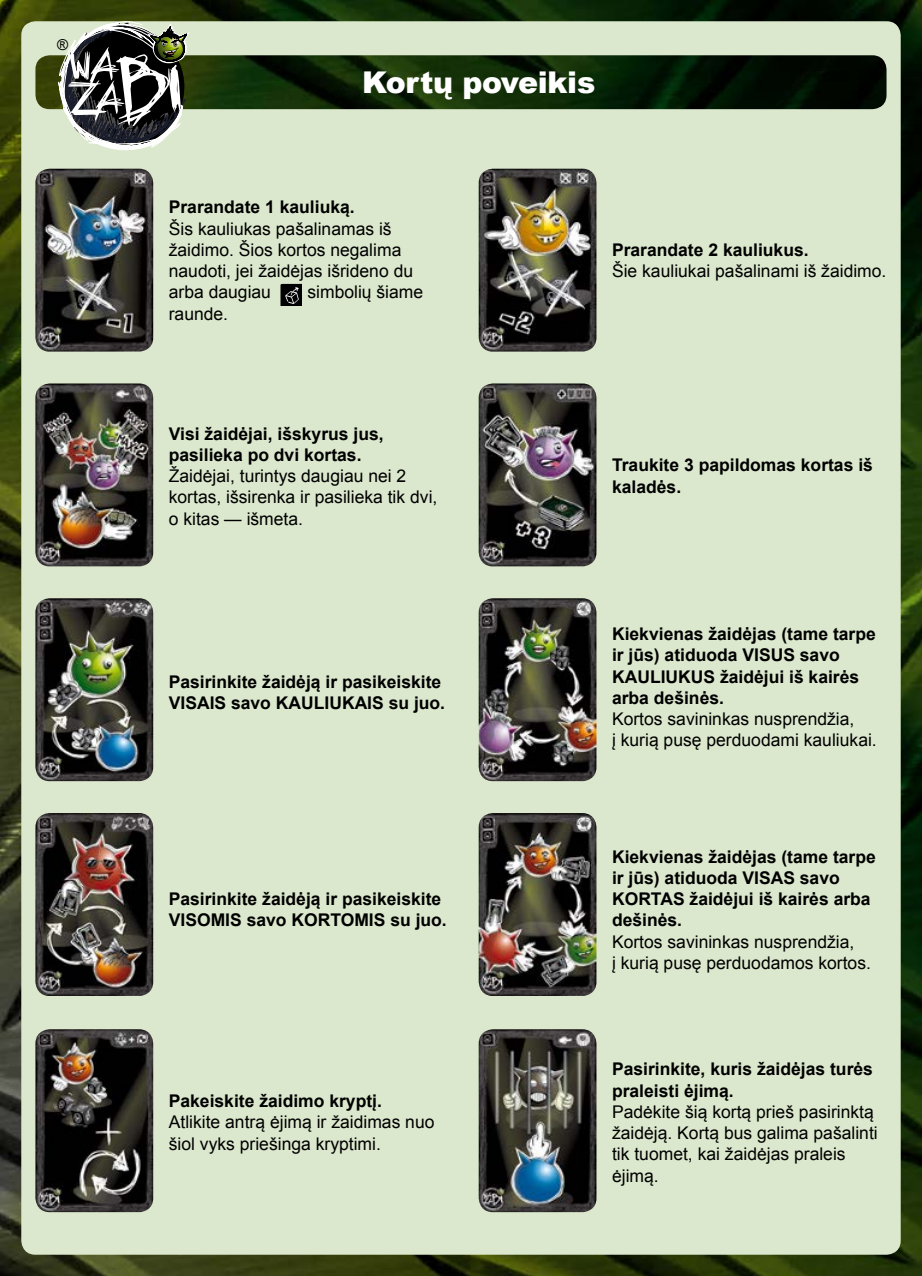
<style>
.page{position:relative;width:922px;height:1276px;background:#fff}
.page>*{position:absolute;margin:0;border:0;box-sizing:border-box;transform-origin:0 0}
.t1{font:900 30px "Arial";letter-spacing:-.01em;color:#fff}
.t2{font:17.5px/21.2px "Arial";color:#000}
.t3{font:700 17.5px/21.2px "Arial";color:#000}
.t4{font:15px "Arial";color:#000}
</style>
<div class="page">
<img style="left:0;top:0;width:921px;height:1276px">
<div style="left:21px;top:21px;width:879px;height:1233px;background:#dbe8cd;border-radius:14px"></div>
<img style="left:35px;top:55px;width:851px;height:54px">
<svg style="left:58px;top:21px;width:132px;height:129px"></svg>
<img style="left:35px;top:383px;width:118px;height:183px">
<img style="left:478px;top:813px;width:118px;height:183px">
<img style="left:478px;top:1029px;width:118px;height:183px">
<img style="left:478px;top:598px;width:118px;height:183px">
<img style="left:35px;top:1029px;width:118px;height:183px">
<img style="left:35px;top:813px;width:118px;height:183px">
<img style="left:35px;top:598px;width:118px;height:183px">
<img style="left:478px;top:169px;width:118px;height:182px">
<img style="left:478px;top:383px;width:118px;height:183px">
<img style="left:35px;top:169px;width:118px;height:182px">
<svg style="left:280px;top:284px;width:22px;height:21px"></svg>
<p class="t4" style="left:57px;top:35px;width:13px">®</p>
<h1 class="t1" style="left:362px;top:60px;width:235px">Kortų poveikis</h1>
<p class="t3" style="left:169px;top:197px;width:187px">Prarandate 1 kauliuką.</p>
<p class="t2" style="left:169px;top:218px;width:246px">Šis kauliukas pašalinamas iš žaidimo. Šios kortos negalima naudoti, jei žaidėjas išrideno du arba daugiau</p>
<p class="t2" style="left:307px;top:282px;width:117px">simbolių šiame</p>
<p class="t2" style="left:169px;top:303px;width:61px">raunde.</p>
<p class="t3" style="left:612px;top:239px;width:198px">Prarandate 2 kauliukus.</p>
<p class="t2" style="left:612px;top:260px;width:276px">Šie kauliukai pašalinami iš žaidimo.</p>
<p class="t3" style="left:169px;top:423px;width:216px">Visi žaidėjai, išskyrus jus, pasilieka po dvi kortas.</p>
<p class="t2" style="left:169px;top:465px;width:270px">Žaidėjai, turintys daugiau nei 2 kortas, išsirenka ir pasilieka tik dvi, o kitas — išmeta.</p>
<p class="t3" style="left:169px;top:672px;width:278px">Pasirinkite žaidėją ir pasikeiskite<br>VISAIS savo KAULIUKAIS su juo.</p>
<p class="t3" style="left:169px;top:889px;width:279px">Pasirinkite žaidėją ir pasikeiskite<br>VISOMIS savo KORTOMIS su juo.</p>
<p class="t3" style="left:169px;top:1091px;width:215px">Pakeiskite žaidimo kryptį.</p>
<p class="t2" style="left:169px;top:1111px;width:267px">Atlikite antrą ėjimą ir žaidimas nuo šiol vyks priešinga kryptimi.</p>
<p class="t3" style="left:612px;top:455px;width:262px">Traukite 3 papildomas kortas iš kaladės.</p>
<p class="t3" style="left:612px;top:624px;width:265px">Kiekvienas žaidėjas (tame tarpe ir jūs) atiduoda VISUS savo<br>KAULIUKUS žaidėjui iš kairės arba dešinės.</p>
<p class="t2" style="left:612px;top:708px;width:266px">Kortos savininkas nusprendžia,<br>į kurią pusę perduodami kauliukai.</p>
<p class="t3" style="left:612px;top:846px;width:265px">Kiekvienas žaidėjas (tame tarpe ir jūs) atiduoda VISAS savo<br>KORTAS žaidėjui iš kairės arba dešinės.</p>
<p class="t2" style="left:612px;top:931px;width:260px">Kortos savininkas nusprendžia,<br>į kurią pusę perduodamos kortos.</p>
<p class="t3" style="left:612px;top:1059px;width:262px">Pasirinkite, kuris žaidėjas turės praleisti ėjimą.</p>
<p class="t2" style="left:612px;top:1101px;width:267px">Padėkite šią kortą prieš pasirinktą žaidėją. Kortą bus galima pašalinti tik tuomet, kai žaidėjas praleis ėjimą.</p>
</div>
